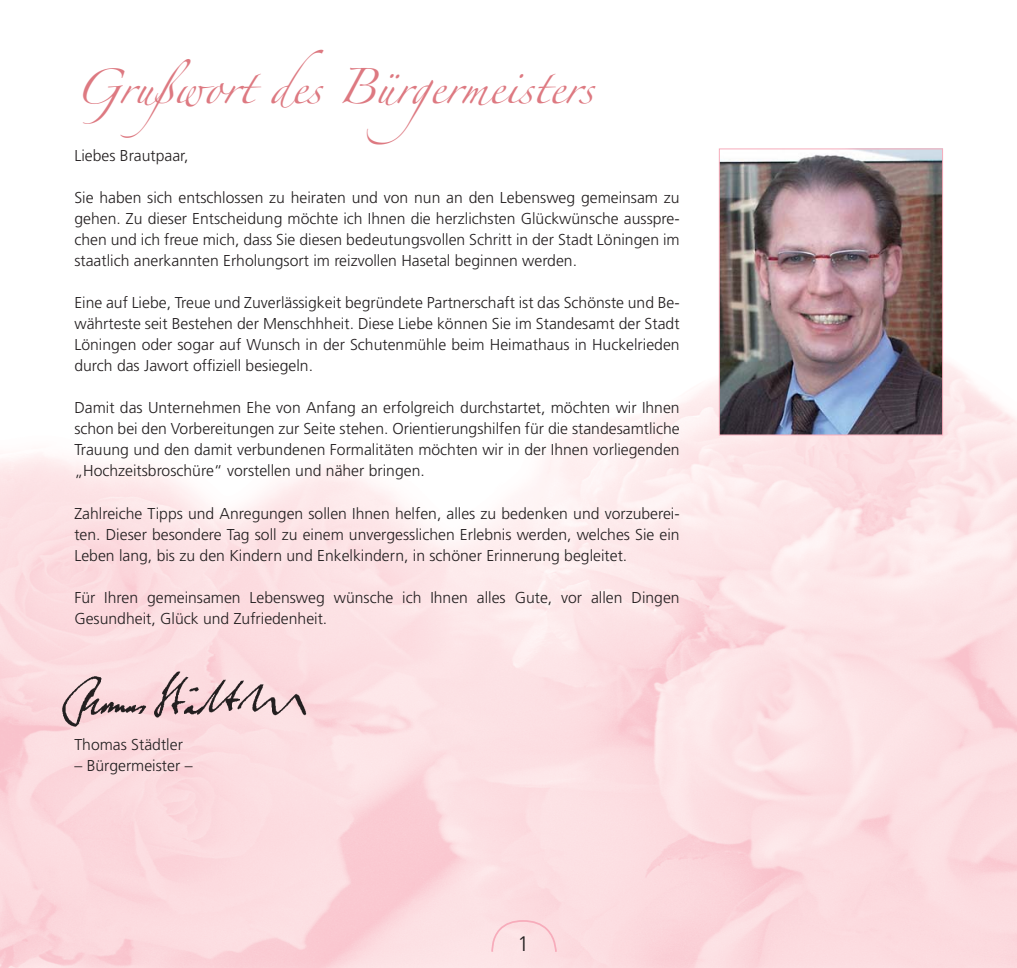
<style>
.page{position:relative;width:1017px;height:968px;background:#fff}
.page>*{position:absolute;margin:0;border:0;box-sizing:border-box;transform-origin:0 0}
.t1{font:31.5px "Zapfino";color:#dd7981}
.t2{font:300 21px "Frutiger";color:#231f20}
.t3{font:300 15.75px/21px "Frutiger";color:#231f20;text-align:justify}
</style>
<div class="page">
<img style="left:721px;top:150px;width:220px;height:283px">
<div style="left:719px;top:148px;width:224px;height:287px;border:1px solid #f7acbb"></div>
<img style="left:53px;top:666px;width:258px;height:73px">
<svg style="left:491px;top:919px;width:67px;height:34px;background:#fbdbe0"></svg>
<h1 class="t1" style="left:74px;top:74px;width:521px">Grußwort des Bürgermeisters</h1>
<p class="t3" style="left:74px;top:146px;width:116px">Liebes Brautpaar,</p>
<p class="t3" style="left:74px;top:188px;width:607px">Sie haben sich entschlossen zu heiraten und von nun an den Lebensweg gemeinsam zu gehen. Zu dieser Entscheidung möchte ich Ihnen die herzlichsten Glückwünsche ausspre&shy;chen und ich freue mich, dass Sie diesen bedeutungsvollen Schritt in der Stadt Löningen im staatlich anerkannten Erholungsort im reizvollen Hasetal beginnen werden.</p>
<p class="t3" style="left:74px;top:293px;width:607px">Eine auf Liebe, Treue und Zuverlässigkeit begründete Partnerschaft ist das Schönste und Be&shy;währteste seit Bestehen der Menschhheit. Diese Liebe können Sie im Standesamt der Stadt Löningen oder sogar auf Wunsch in der Schutenmühle beim Heimathaus in Huckelrieden durch das Jawort offiziell besiegeln.</p>
<p class="t3" style="left:74px;top:398px;width:607px">Damit das Unternehmen Ehe von Anfang an erfolgreich durchstartet, möchten wir Ihnen schon bei den Vorbereitungen zur Seite stehen. Orientierungshilfen für die standesamtliche Trauung und den damit verbundenen Formalitäten möchten wir in der Ihnen vorliegenden „Hochzeitsbroschüre“ vorstellen und näher bringen.</p>
<p class="t3" style="left:74px;top:503px;width:607px">Zahlreiche Tipps und Anregungen sollen Ihnen helfen, alles zu bedenken und vorzuberei&shy;ten. Dieser besondere Tag soll zu einem unvergesslichen Erlebnis werden, welches Sie ein Leben lang, bis zu den Kindern und Enkelkindern, in schöner Erinnerung begleitet.</p>
<p class="t3" style="left:74px;top:587px;width:607px">Für Ihren gemeinsamen Lebensweg wünsche ich Ihnen alles Gute, vor allen Dingen<br>Gesundheit, Glück und Zufriedenheit.</p>
<p class="t3" style="left:74px;top:734px;width:110px">Thomas Städtler</p>
<p class="t3" style="left:74px;top:755px;width:120px">– Bürgermeister –</p>
<h2 class="t2" style="left:517px;top:934px;width:13px">1</h2>
</div>
